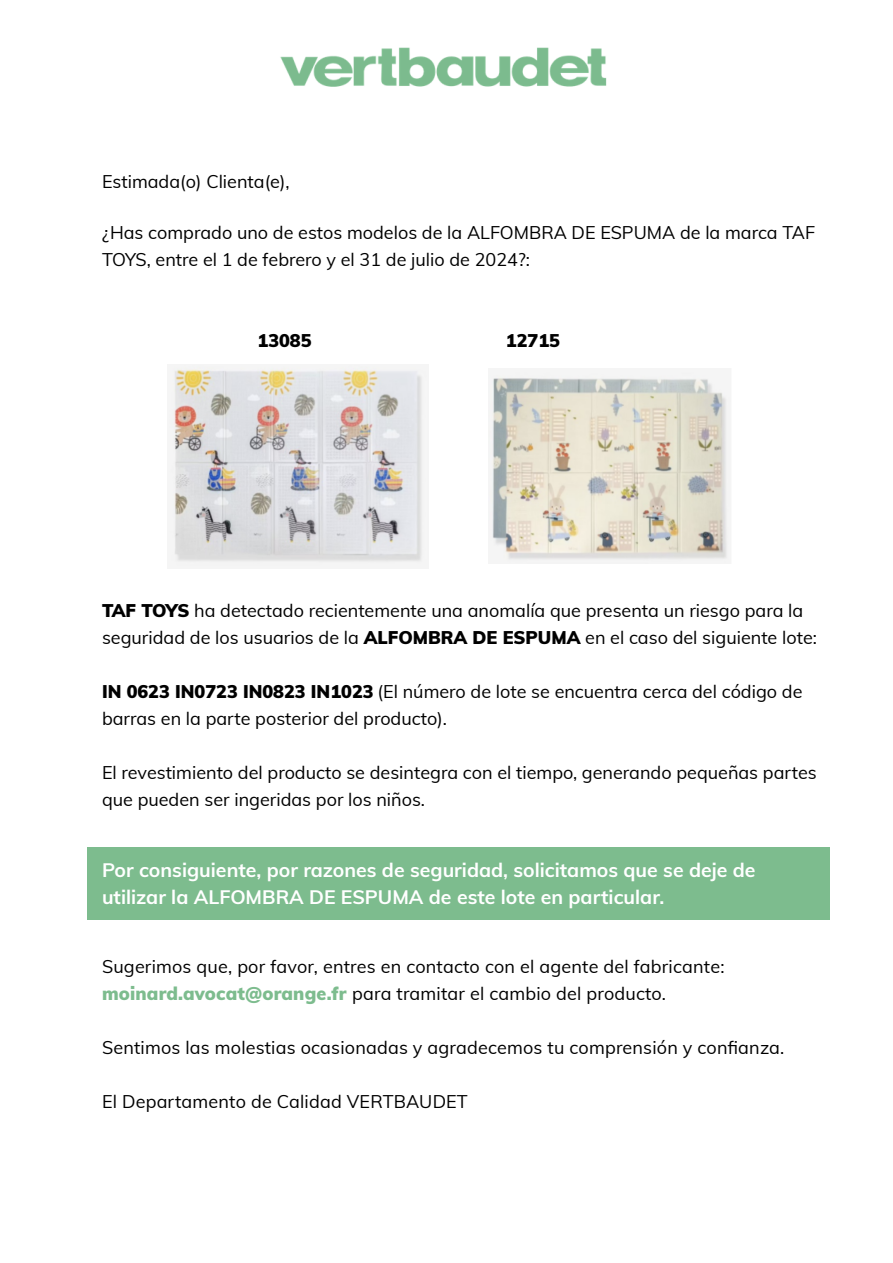
<style>
.page{position:relative;width:893px;height:1263px;background:#fff}
.page>*{position:absolute;margin:0;border:0;box-sizing:border-box;transform-origin:0 0}
.t1{font:700 19.5px/27px "Muli";color:#fff}
.t2{font:18px/27px "Muli";color:#000}
.t3{font:900 18px "Muli";color:#000}
.s1{font-weight:900}
.s2{font-weight:900;color:#7dbc8e}
</style>
<div class="page">
<div style="left:87px;top:847px;width:743px;height:73px;background:#7dbc8e"></div>
<img style="left:489px;top:372px;width:242px;height:192px">
<img style="left:169px;top:365px;width:258px;height:201px">
<img style="left:280px;top:47px;width:327px;height:40px">
<p class="t2" style="left:102px;top:167px;width:189px">Estimada(o) Clienta(e),</p>
<p class="t2" style="left:102px;top:218px;width:715px">¿Has comprado uno de estos modelos de la ALFOMBRA DE ESPUMA de la marca TAF<br>TOYS, entre el 1 de febrero y el 31 de julio de 2024?:</p>
<p class="t3" style="left:258px;top:327px;width:56px">13085</p>
<p class="t3" style="left:506px;top:327px;width:56px">12715</p>
<p class="t2" style="left:102px;top:596px;width:716px"><span class="s1">TAF TOYS</span> ha detectado recientemente una anomalía que presenta un riesgo para la seguridad de los usuarios de la <span class="s1">ALFOMBRA DE ESPUMA</span> en el caso del siguiente lote:</p>
<p class="t2" style="left:102px;top:677px;width:702px"><span class="s1">IN 0623 IN0723 IN0823 IN1023</span> (El número de lote se encuentra cerca del código de barras en la parte posterior del producto).</p>
<p class="t2" style="left:102px;top:758px;width:716px">El revestimiento del producto se desintegra con el tiempo, generando pequeñas partes que pueden ser ingeridas por los niños.</p>
<p class="t1" style="left:102px;top:855px;width:655px">Por consiguiente, por razones de seguridad, solicitamos que se deje de utilizar la ALFOMBRA DE ESPUMA de este lote en particular.</p>
<p class="t2" style="left:102px;top:952px;width:624px">Sugerimos que, por favor, entres en contacto con el agente del fabricante: <span class="s2">moinard.avocat@orange.fr</span> para tramitar el cambio del producto.</p>
<p class="t2" style="left:102px;top:1033px;width:684px">Sentimos las molestias ocasionadas y agradecemos tu comprensión y confianza.</p>
<p class="t2" style="left:102px;top:1087px;width:367px">El Departamento de Calidad VERTBAUDET</p>
</div>
